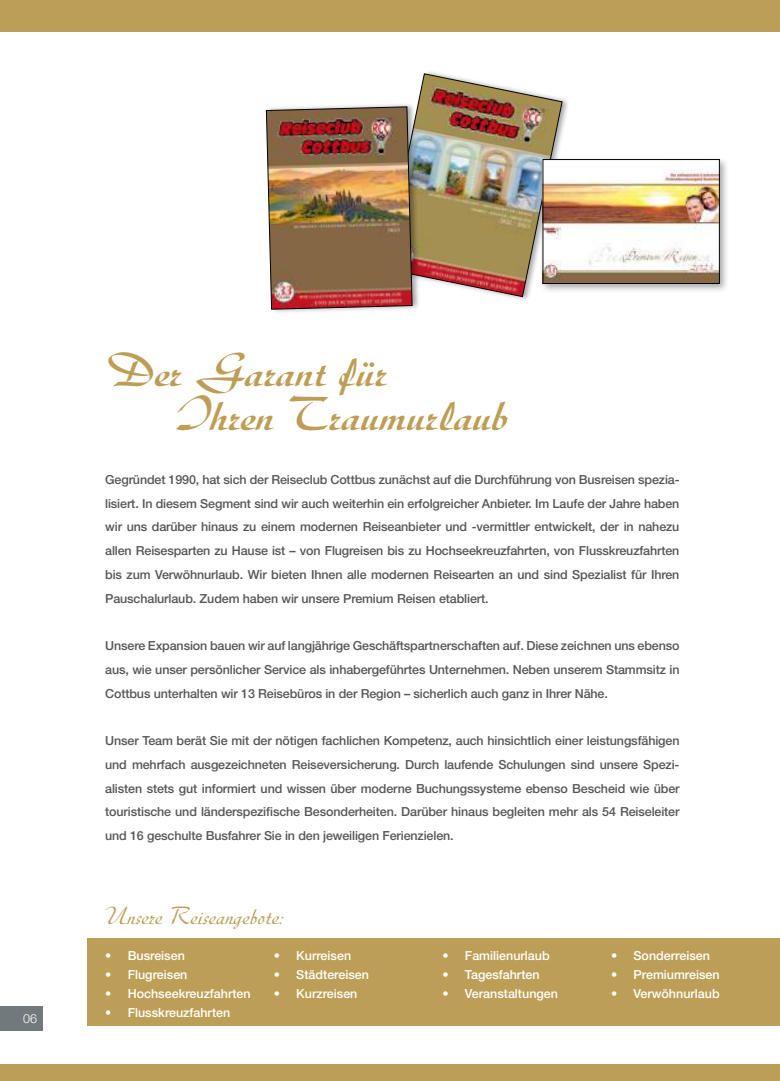
<style>
.page{position:relative;width:780px;height:1081px;background:#fff}
.page>*{position:absolute;margin:0;border:0;box-sizing:border-box;transform-origin:0 0}
.t1{font:700 47.5px/43.8px "Diskus LT Std";color:#bd9e56}
.t2{font:25px "Diskus LT Std";color:#bd9e56}
.t3{font:500 12.5px/23.8px "Helvetica Neue LT Std";letter-spacing:-.01em;color:#565655;text-align:justify}
.t4{font:500 12.5px "Helvetica Neue LT Std";color:#fff}
.t5{font:300 12.5px "Helvetica Neue LT Std";color:#fff}
</style>
<div class="page">
<div style="left:0;top:0;width:780px;height:32px;background:#bd9e56"></div>
<div style="left:0;top:1064px;width:780px;height:17px;background:#bd9e56"></div>
<div style="left:0;top:1006px;width:43px;height:25px;background:#72797c"></div>
<div style="left:87px;top:938px;width:693px;height:88px;background:#bd9e56"></div>
<div style="left:383px;top:69px;width:187px;height:233px;background:#000;opacity:.35"></div>
<img style="left:384px;top:74px;width:178px;height:223px">
<div style="left:539px;top:156px;width:190px;height:138px;background:#000;opacity:.35"></div>
<img style="left:544px;top:161px;width:173px;height:121px">
<div style="left:542px;top:159px;width:177px;height:125px;border:1px solid #000"></div>
<div style="left:265px;top:102px;width:156px;height:213px;background:#000;opacity:.35"></div>
<img style="left:266px;top:107px;width:146px;height:202px">
<p class="t5" style="left:23px;top:1011px;width:15px">06</p>
<h1 class="t1" style="left:174px;top:349px;width:336px;text-indent:-69px">Der Garant für<br>Ihren Traumurlaub</h1>
<p class="t3" style="left:105px;top:467px;width:576px">Gegründet 1990, hat sich der Reiseclub Cottbus zunächst auf die Durchführung von Busreisen spezia&shy;lisiert. In diesem Segment sind wir auch weiterhin ein erfolgreicher Anbieter. Im Laufe der Jahre haben wir uns darüber hinaus zu einem modernen Reiseanbieter und -vermittler entwickelt, der in nahezu allen Reisesparten zu Hause ist – von Flugreisen bis zu Hochseekreuzfahrten, von Flusskreuzfahrten bis zum Verwöhnurlaub. Wir bieten Ihnen alle modernen Reisearten an und sind Spezialist für Ihren Pauschalurlaub. Zudem haben wir unsere Premium Reisen etabliert.</p>
<p class="t3" style="left:105px;top:634px;width:576px">Unsere Expansion bauen wir auf langjährige Geschäftspartnerschaften auf. Diese zeichnen uns ebenso aus, wie unser persönlicher Service als inhabergeführtes Unternehmen. Neben unserem Stammsitz in Cottbus unterhalten wir 13 Reisebüros in der Region – sicherlich auch ganz in Ihrer Nähe.</p>
<p class="t3" style="left:105px;top:729px;width:576px">Unser Team berät Sie mit der nötigen fachlichen Kompetenz, auch hinsichtlich einer leistungsfähigen und mehrfach ausgezeichneten Reiseversicherung. Durch laufende Schulungen sind unsere Spezi&shy;alisten stets gut informiert und wissen über moderne Buchungssysteme ebenso Bescheid wie über touristische und länderspezifische Besonderheiten. Darüber hinaus begleiten mehr als 54 Reiseleiter und 16 geschulte Busfahrer Sie in den jeweiligen Ferienzielen.</p>
<h2 class="t2" style="left:105px;top:901px;width:182px">Unsere Reiseangebote:</h2>
<p class="t4" style="left:105px;top:948px;width:81px">• Busreisen</p>
<p class="t4" style="left:105px;top:967px;width:84px">• Flugreisen</p>
<p class="t4" style="left:105px;top:986px;width:147px">• Hochseekreuzfahrten</p>
<p class="t4" style="left:105px;top:1004px;width:127px">• Flusskreuzfahrten</p>
<p class="t4" style="left:274px;top:948px;width:79px">• Kurreisen</p>
<p class="t4" style="left:274px;top:967px;width:97px">• Städtereisen</p>
<p class="t4" style="left:274px;top:986px;width:85px">• Kurzreisen</p>
<p class="t4" style="left:442px;top:948px;width:109px">• Familienurlaub</p>
<p class="t4" style="left:442px;top:967px;width:99px">• Tagesfahrten</p>
<p class="t4" style="left:442px;top:986px;width:117px">• Veranstaltungen</p>
<p class="t4" style="left:611px;top:948px;width:100px">• Sonderreisen</p>
<p class="t4" style="left:611px;top:967px;width:110px">• Premiumreisen</p>
<p class="t4" style="left:611px;top:986px;width:110px">• Verwöhnurlaub</p>
</div>
